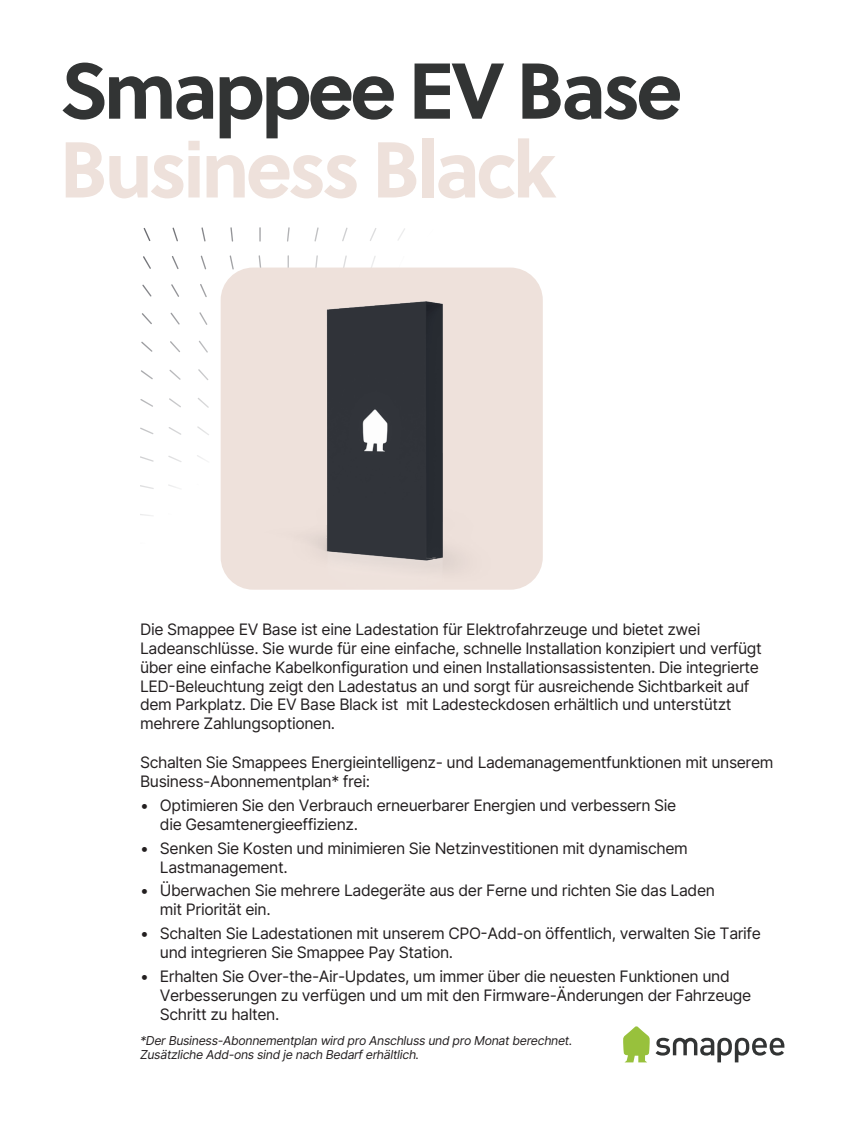
<style>
.page{position:relative;width:844px;height:1122px;background:#fff}
.page>*{position:absolute;margin:0;border:0;box-sizing:border-box;transform-origin:0 0}
.t1{font:700 78.75px "Soleil";letter-spacing:-.05em;color:#323434}
.t2{font:700 78.75px "Soleil";letter-spacing:-.05em;color:#eee1db}
.t3{font:15.75px/18.9px "Inter";letter-spacing:-.025em;color:#231f20}
.t4{font:12.25px/14.7px "Inter";letter-spacing:-.025em;color:#231f20}
</style>
<div class="page">
<svg style="left:140px;top:514px;width:13px;height:2px"></svg>
<svg style="left:140px;top:485px;width:14px;height:4px"></svg>
<svg style="left:140px;top:456px;width:14px;height:5px"></svg>
<svg style="left:140px;top:427px;width:13px;height:7px"></svg>
<svg style="left:140px;top:399px;width:13px;height:8px"></svg>
<svg style="left:141px;top:370px;width:12px;height:9px"></svg>
<svg style="left:141px;top:341px;width:11px;height:11px"></svg>
<svg style="left:142px;top:313px;width:10px;height:11px"></svg>
<svg style="left:142px;top:284px;width:9px;height:12px"></svg>
<svg style="left:143px;top:256px;width:8px;height:13px"></svg>
<svg style="left:143px;top:228px;width:7px;height:13px"></svg>
<svg style="left:168px;top:456px;width:14px;height:6px"></svg>
<svg style="left:168px;top:427px;width:13px;height:8px"></svg>
<svg style="left:169px;top:398px;width:12px;height:9px"></svg>
<svg style="left:169px;top:370px;width:12px;height:10px"></svg>
<svg style="left:170px;top:341px;width:10px;height:11px"></svg>
<svg style="left:170px;top:312px;width:10px;height:12px"></svg>
<svg style="left:171px;top:284px;width:8px;height:13px"></svg>
<svg style="left:172px;top:256px;width:7px;height:13px"></svg>
<svg style="left:172px;top:227px;width:6px;height:14px"></svg>
<svg style="left:197px;top:426px;width:12px;height:9px"></svg>
<svg style="left:198px;top:398px;width:11px;height:10px"></svg>
<svg style="left:198px;top:369px;width:10px;height:11px"></svg>
<svg style="left:199px;top:340px;width:9px;height:12px"></svg>
<svg style="left:199px;top:312px;width:8px;height:13px"></svg>
<svg style="left:200px;top:284px;width:7px;height:13px"></svg>
<svg style="left:201px;top:255px;width:5px;height:14px"></svg>
<svg style="left:201px;top:227px;width:4px;height:14px"></svg>
<svg style="left:229px;top:255px;width:5px;height:12px"></svg>
<svg style="left:230px;top:227px;width:3px;height:14px"></svg>
<svg style="left:258px;top:255px;width:3px;height:12px"></svg>
<svg style="left:259px;top:227px;width:2px;height:14px"></svg>
<svg style="left:287px;top:255px;width:2px;height:12px"></svg>
<svg style="left:287px;top:227px;width:2px;height:14px"></svg>
<svg style="left:315px;top:255px;width:3px;height:12px"></svg>
<svg style="left:314px;top:227px;width:4px;height:14px"></svg>
<svg style="left:343px;top:255px;width:4px;height:12px"></svg>
<svg style="left:342px;top:227px;width:5px;height:14px"></svg>
<svg style="left:371px;top:256px;width:5px;height:11px"></svg>
<svg style="left:370px;top:228px;width:6px;height:13px"></svg>
<svg style="left:398px;top:228px;width:7px;height:12px"></svg>
<img style="left:220px;top:267px;width:322px;height:322px">
<svg style="left:623px;top:1026px;width:26px;height:36px"></svg>
<svg style="left:655px;top:1037px;width:129px;height:25px"></svg>
<h1 class="t1" style="left:60px;top:40px;width:624px">Smappee EV Base</h1>
<h1 class="t2" style="left:60px;top:118px;width:498px">Business Black</h1>
<p class="t3" style="left:140px;top:619px;width:623px">Die Smappee EV Base ist eine Ladestation für Elektrofahrzeuge und bietet zwei Ladeanschlüsse. Sie wurde für eine einfache, schnelle Installation konzipiert und verfügt über eine einfache Kabelkonfiguration und einen Installationsassistenten. Die integrierte LED-Beleuchtung zeigt den Ladestatus an und sorgt für ausreichende Sichtbarkeit auf dem Parkplatz. Die EV Base Black ist mit Ladesteckdosen erhältlich und unterstützt mehrere Zahlungsoptionen.</p>
<p class="t3" style="left:140px;top:752px;width:634px">Schalten Sie Smappees Energieintelligenz- und Lademanagementfunktionen mit unserem<br>Business-Abonnementplan* frei:</p>
<p class="t3" style="left:160px;top:795px;width:518px;text-indent:-20px">• Optimieren Sie den Verbrauch erneuerbarer Energien und verbessern Sie die Gesamtenergieeffizienz.</p>
<p class="t3" style="left:160px;top:837px;width:529px;text-indent:-20px">• Senken Sie Kosten und minimieren Sie Netzinvestitionen mit dynamischem<br>Lastmanagement.</p>
<p class="t3" style="left:160px;top:880px;width:556px;text-indent:-20px">• Überwachen Sie mehrere Ladegeräte aus der Ferne und richten Sie das Laden mit Priorität ein.</p>
<p class="t3" style="left:160px;top:923px;width:602px;text-indent:-20px">• Schalten Sie Ladestationen mit unserem CPO-Add-on öffentlich, verwalten Sie Tarife und integrieren Sie Smappee Pay Station.</p>
<p class="t3" style="left:160px;top:966px;width:592px;text-indent:-20px">• Erhalten Sie Over-the-Air-Updates, um immer über die neuesten Funktionen und<br>Verbesserungen zu verfügen und um mit den Firmware-Änderungen der Fahrzeuge<br>Schritt zu halten.</p>
<p class="t4" style="left:140px;top:1032px;width:434px">*Der Business-Abonnementplan wird pro Anschluss und pro Monat berechnet.<br>Zusätzliche Add-ons sind je nach Bedarf erhältlich.</p>
</div>
